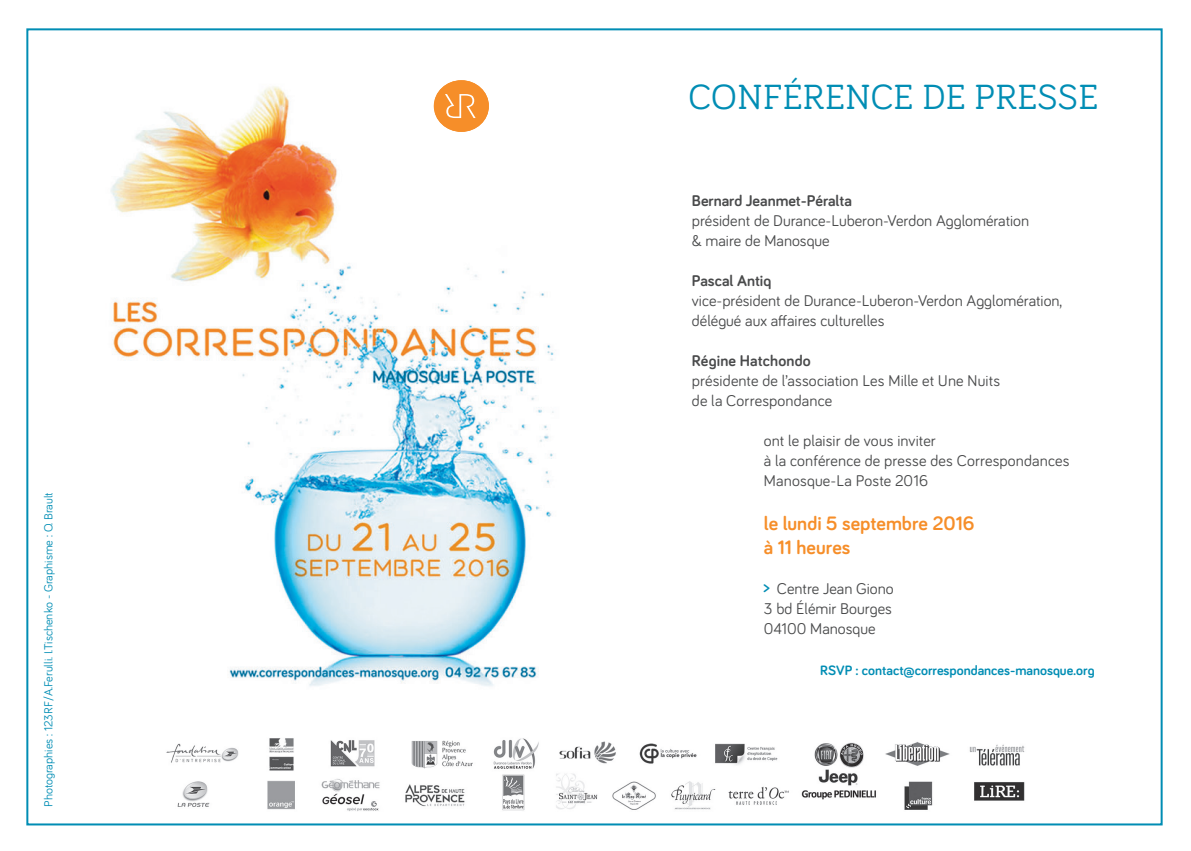
<style>
.page{position:relative;width:1191px;height:851px;background:#fff}
.page>*{position:absolute;margin:0;border:0;box-sizing:border-box;transform-origin:0 0}
.t1{font:36px "Bariol Serif";color:#008db4}
.t2{font:700 20px/24px "Bariol";letter-spacing:.005em;color:#f68e29}
.t3{font:16px/20px "Bariol";color:#494a4b}
.t4{font:700 16px "Bariol";color:#494a4b}
.t5{font:700 14px "Bariol";color:#008db4}
.t6{font:12px "Bariol";color:#008db4}
.s1{font-weight:700;color:#008db4}
</style>
<div class="page">
<img style="left:110px;top:80px;width:444px;height:606px">
<div style="left:434px;top:80px;width:55px;height:52px;background:#f68e29;border-radius:50%"></div>
<svg style="left:445px;top:94px;width:30px;height:24px"></svg>
<img style="left:166px;top:738px;width:859px;height:73px">
<p class="t6" style="left:40px;top:806px;width:316px;rotate:-90deg">Photographies : 123RF/A.Ferulli. I.Tischenko - Graphisme : O. Brault</p>
<h1 class="t1" style="left:688px;top:72px;width:411px">CONFÉRENCE DE PRESSE</h1>
<p class="t4" style="left:692px;top:190px;width:161px">Bernard Jeanmet-Péralta</p>
<p class="t3" style="left:692px;top:210px;width:339px">président de Durance-Luberon-Verdon Agglomération &amp; maire de Manosque</p>
<p class="t4" style="left:692px;top:270px;width:81px">Pascal Antiq</p>
<p class="t3" style="left:692px;top:290px;width:372px">vice-président de Durance-Luberon-Verdon Agglomération, délégué aux affaires culturelles</p>
<p class="t4" style="left:692px;top:350px;width:120px">Régine Hatchondo</p>
<p class="t3" style="left:692px;top:370px;width:310px">présidente de l’association Les Mille et Une Nuits de la Correspondance</p>
<p class="t3" style="left:764px;top:430px;width:307px">ont le plaisir de vous inviter<br>à la conférence de presse des Correspondances<br>Manosque-La Poste 2016</p>
<p class="t2" style="left:764px;top:510px;width:212px">le lundi 5 septembre 2016 à 11 heures</p>
<p class="t3" style="left:764px;top:578px;width:131px;text-align:justify"><span class="s1">&gt;</span> Centre Jean Giono 3 bd Élémir Bourges 04100 Manosque</p>
<p class="t5" style="left:820px;top:660px;width:276px">RSVP : contact@correspondances-manosque.org</p>
</div>
